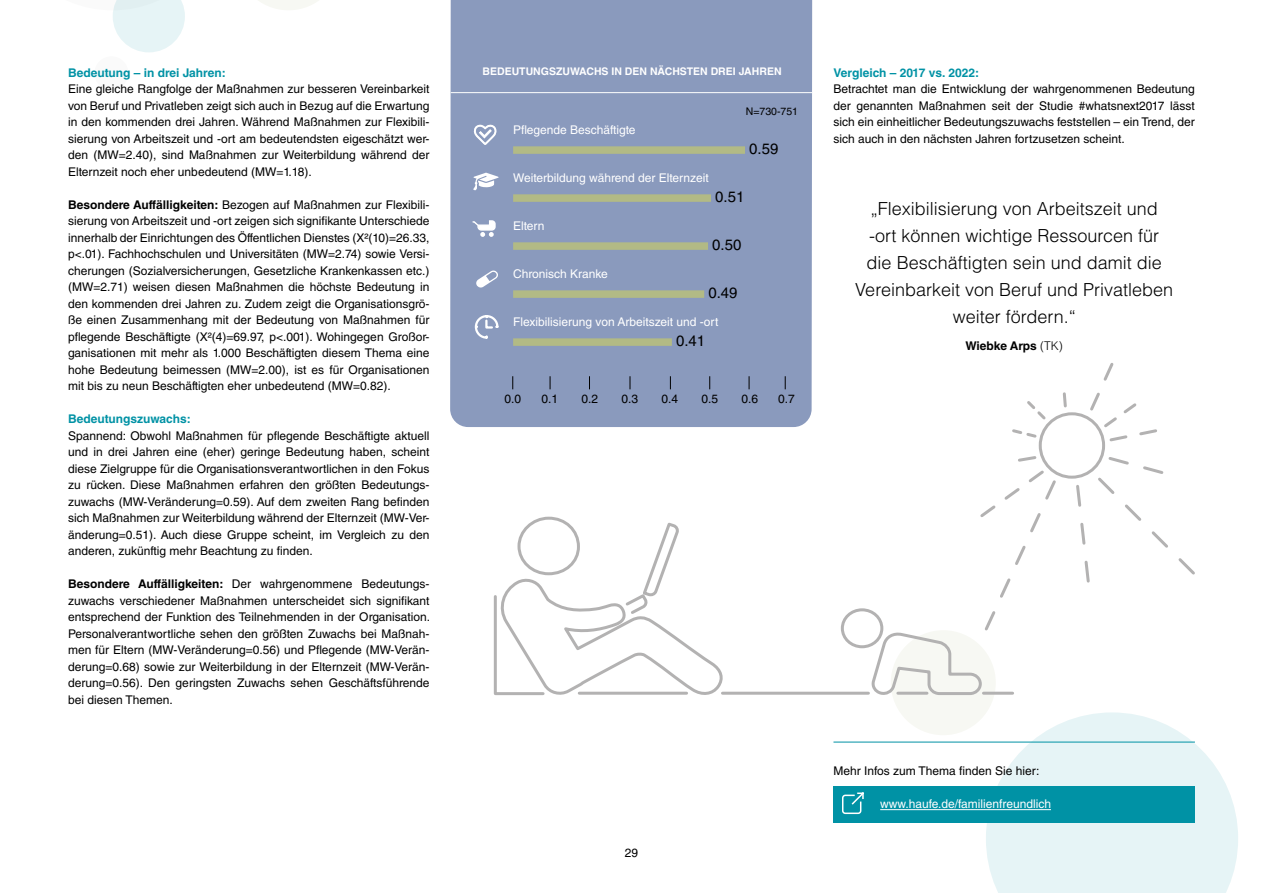
<style>
.page{position:relative;width:1263px;height:893px;background:#fff}
.page>*{position:absolute;margin:0;border:0;box-sizing:border-box;transform-origin:0 0}
.t1{font:300 18px/27px "Helvetica LT Std";color:#000;text-align:center}
.t2{font:15px "Helvetica LT Std";color:#000}
.t3{font:12px/16.5px "Helvetica LT Std";color:#000;text-align:justify}
.t4{font:12px "Helvetica LT Std";color:#fff}
.t5{font:700 12px "Helvetica LT Std";color:#0092a5}
.t6{font:700 12px "Helvetica LT Std";color:#000}
.t7{font:700 10.5px "Helvetica LT Std";color:#fff}
.t8{font:10.5px "Helvetica LT Std";color:#000}
.s1{font-weight:700}
.s2{font-weight:300}
.s3{color:#0092a5}
</style>
<div class="page">
<svg style="left:258px;top:0;width:61px;height:10px"></svg>
<svg style="left:113px;top:0;width:72px;height:52px"></svg>
<div style="left:94px;top:56px;width:34px;height:34px;background:#fafafa;border-radius:50%"></div>
<svg style="left:986px;top:712px;width:252px;height:181px;fill:#e6f4f6"></svg>
<div style="left:891px;top:630px;width:105px;height:105px;background:#f7f8f3;border-radius:50%"></div>
<div style="left:450px;top:0;width:362px;height:427px;background:#8a9abd"></div>
<div style="left:513px;top:143px;width:295px;height:263px;background:#8a9abd"></div>
<div style="left:513px;top:146px;width:232px;height:8px;background:#b2ba85"></div>
<div style="left:513px;top:194px;width:198px;height:8px;background:#b2ba85"></div>
<div style="left:513px;top:242px;width:195px;height:8px;background:#b2ba85"></div>
<div style="left:513px;top:290px;width:191px;height:8px;background:#b2ba85"></div>
<div style="left:513px;top:338px;width:159px;height:8px;background:#b2ba85"></div>
<div style="left:468px;top:68px;width:328px;height:20px;background:#8a9abd"></div>
<div style="left:469px;top:86px;width:329px;height:28px;background:#8a9abd"></div>
<svg style="left:512px;top:376px;width:1px;height:13px"></svg>
<svg style="left:550px;top:376px;width:1px;height:13px"></svg>
<svg style="left:589px;top:376px;width:1px;height:13px"></svg>
<svg style="left:630px;top:376px;width:1px;height:13px"></svg>
<svg style="left:670px;top:376px;width:1px;height:13px"></svg>
<svg style="left:709px;top:376px;width:1px;height:13px"></svg>
<svg style="left:749px;top:376px;width:1px;height:13px"></svg>
<svg style="left:785px;top:376px;width:1px;height:13px"></svg>
<hr style="left:451px;top:92px;width:361px;height:1px;background:#fff">
<svg style="left:474px;top:125px;width:22px;height:20px"></svg>
<svg style="left:473px;top:173px;width:26px;height:17px"></svg>
<svg style="left:472px;top:220px;width:24px;height:17px"></svg>
<svg style="left:476px;top:271px;width:22px;height:17px"></svg>
<svg style="left:474px;top:314px;width:26px;height:26px"></svg>
<div style="left:1039px;top:412px;width:66px;height:67px;border:3px solid #b3b2b2;border-radius:50%"></div>
<svg style="left:1012px;top:401px;width:36px;height:39px"></svg>
<svg style="left:1063px;top:392px;width:4px;height:16px"></svg>
<svg style="left:1074px;top:455px;width:121px;height:128px"></svg>
<svg style="left:1087px;top:363px;width:70px;height:80px"></svg>
<hr style="left:722px;top:692px;width:146px;height:3px;background:#b3b2b2">
<svg style="left:839px;top:454px;width:219px;height:241px"></svg>
<svg style="left:493px;top:516px;width:235px;height:180px"></svg>
<div style="left:833px;top:786px;width:362px;height:36px;background:#0092a5"></div>
<svg style="left:842px;top:792px;width:22px;height:23px"></svg>
<hr style="left:880px;top:809px;width:171px;height:1px;background:#fff">
<hr style="left:833px;top:742px;width:362px;height:1px;background:#0092a5">
<p class="t5" style="left:68px;top:65px;width:159px">Bedeutung – in drei Jahren:</p>
<p class="t3" style="left:68px;top:81px;width:363px">Eine gleiche Rangfolge der Maßnahmen zur besseren Vereinbarkeit von Beruf und Privatleben zeigt sich auch in Bezug auf die Erwartung in den kommenden drei Jahren. Während Maßnahmen zur Flexibili&shy;sierung von Arbeitszeit und -ort am bedeutendsten eigeschätzt wer&shy;den (MW=2.40), sind Maßnahmen zur Weiterbildung während der Elternzeit noch eher unbedeutend (MW=1.18).</p>
<p class="t3" style="left:68px;top:196px;width:363px"><span class="s1">Besondere Auffälligkeiten:</span> Bezogen auf Maßnahmen zur Flexibili&shy;sierung von Arbeitszeit und -ort zeigen sich signifikante Unterschiede innerhalb der Einrichtungen des Öffentlichen Dienstes (X²(10)=26.33, p&lt;.01). Fachhochschulen und Universitäten (MW=2.74) sowie Versi&shy;cherungen (Sozialversicherungen, Gesetzliche Krankenkassen etc.) (MW=2.71) weisen diesen Maßnahmen die höchste Bedeutung in den kommenden drei Jahren zu. Zudem zeigt die Organisationsgrö&shy;ße einen Zusammenhang mit der Bedeutung von Maßnahmen für pflegende Beschäftigte (X²(4)=69.97, p&lt;.001). Wohingegen Großor&shy;ganisationen mit mehr als 1.000 Beschäftigten diesem Thema eine hohe Bedeutung beimessen (MW=2.00), ist es für Organisationen mit bis zu neun Beschäftigten eher unbedeutend (MW=0.82).</p>
<p class="t5" style="left:68px;top:412px;width:124px">Bedeutungszuwachs:</p>
<p class="t3" style="left:68px;top:427px;width:363px">Spannend: Obwohl Maßnahmen für pflegende Beschäftigte aktuell und in drei Jahren eine (eher) geringe Bedeutung haben, scheint diese Zielgruppe für die Organisationsverantwortlichen in den Fokus zu rücken. Diese Maßnahmen erfahren den größten Bedeutungs&shy;zuwachs (MW-Veränderung=0.59). Auf dem zweiten Rang befinden sich Maßnahmen zur Weiterbildung während der Elternzeit (MW-Ver&shy;änderung=0.51). Auch diese Gruppe scheint, im Vergleich zu den anderen, zukünftig mehr Beachtung zu finden.</p>
<p class="t3" style="left:68px;top:576px;width:364px"><span class="s1">Besondere Auffälligkeiten:</span> Der wahrgenommene Bedeutungs&shy;zuwachs verschiedener Maßnahmen unterscheidet sich signifikant entsprechend der Funktion des Teilnehmenden in der Organisation.<br>Personalverantwortliche sehen den größten Zuwachs bei Maßnah&shy;men für Eltern (MW-Veränderung=0.56) und Pflegende (MW-Verän&shy;derung=0.68) sowie zur Weiterbildung in der Elternzeit (MW-Verän&shy;derung=0.56). Den geringsten Zuwachs sehen Geschäftsführende bei diesen Themen.</p>
<p class="t7" style="left:482px;top:65px;width:301px">BEDEUTUNGSZUWACHS IN DEN NÄCHSTEN DREI JAHREN</p>
<p class="t8" style="left:746px;top:105px;width:54px">N=730-751</p>
<p class="t4" style="left:513px;top:123px;width:124px">Pflegende Beschäftigte</p>
<p class="t4" style="left:513px;top:171px;width:197px">Weiterbildung während der Elternzeit</p>
<p class="t4" style="left:513px;top:219px;width:33px">Eltern</p>
<p class="t4" style="left:513px;top:267px;width:96px">Chronisch Kranke</p>
<p class="t4" style="left:513px;top:315px;width:207px">Flexibilisierung von Arbeitszeit und -ort</p>
<p class="t2" style="left:715px;top:188px;width:31px">0.51</p>
<p class="t2" style="left:712px;top:236px;width:31px">0.50</p>
<p class="t2" style="left:708px;top:284px;width:31px">0.49</p>
<p class="t2" style="left:676px;top:332px;width:31px">0.41</p>
<p class="t2" style="left:749px;top:140px;width:31px">0.59</p>
<p class="t3" style="left:505px;top:390px;width:18px">0.0</p>
<p class="t3" style="left:541px;top:390px;width:18px">0.1</p>
<p class="t3" style="left:581px;top:390px;width:18px">0.2</p>
<p class="t3" style="left:621px;top:390px;width:18px">0.3</p>
<p class="t3" style="left:661px;top:390px;width:18px">0.4</p>
<p class="t3" style="left:701px;top:390px;width:18px">0.5</p>
<p class="t3" style="left:741px;top:390px;width:18px">0.6</p>
<p class="t3" style="left:778px;top:390px;width:18px">0.7</p>
<p class="t5" style="left:833px;top:65px;width:147px">Vergleich – 2017 vs. 2022:</p>
<p class="t3" style="left:833px;top:81px;width:363px">Betrachtet man die Entwicklung der wahrgenommenen Bedeutung der genannten Maßnahmen seit der Studie #whatsnext2017 lässt sich ein einheitlicher Bedeutungszuwachs feststellen – ein Trend, der sich auch in den nächsten Jahren fortzusetzen scheint.</p>
<h1 class="t1" style="left:855px;top:195px;width:319px">„Flexibilisierung von Arbeitszeit und -ort können wichtige Ressourcen für die Beschäftigten sein und damit die Vereinbarkeit von Beruf und Privatleben weiter fördern.“</h1>
<p class="t6" style="left:965px;top:339px;width:99px">Wiebke Arps <span class="s2">(TK)</span></p>
<p class="t3" style="left:625px;top:844px;width:15px">29</p>
<p class="t3" style="left:833px;top:763px;width:208px">Mehr Infos zum Thema finden Sie hier:</p>
<p class="t4" style="left:880px;top:797px;width:183px">www.haufe.de/familienfreundlich<span class="s3">er</span></p>
</div>
